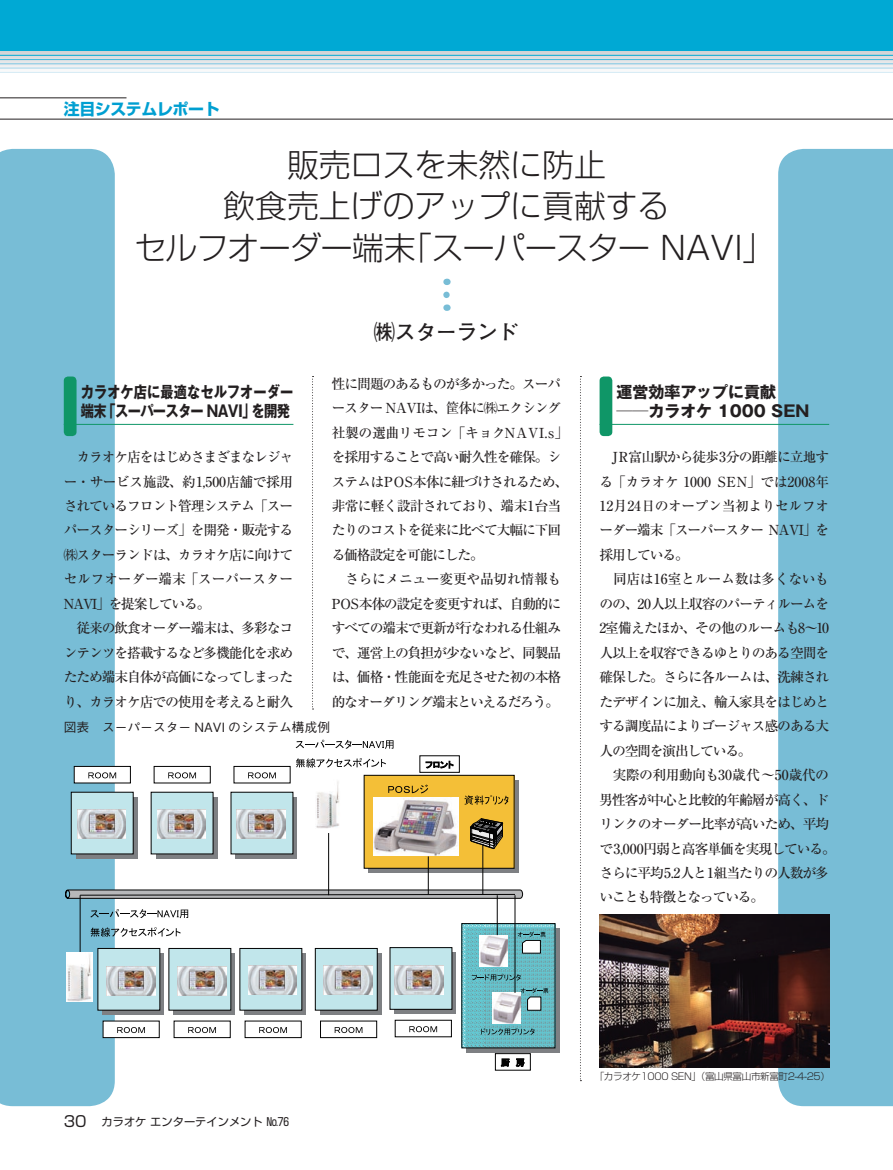
<style>
.page{position:relative;width:893px;height:1170px;background:#fff}
.page>*{position:absolute;margin:0;border:0;box-sizing:border-box;transform-origin:0 0}
.t1{font:300 31.95px/41.4px "Shin Go Pro";color:#231f20;text-align:center}
.t2{font:700 21.3px "Futo Go B101 Pro";letter-spacing:-.025em;color:#231f20}
.t3{font:700 15.9px/19.2px "Gothic MB101 Pro";color:#231f20;scale:.83 1}
.t4{font:700 15.9px/19.2px "Gothic MB101 Pro";color:#231f20}
.t5{font:700 15.9px "Shin Go Pro";letter-spacing:-.025em;color:#009fd1}
.t6{font:500 13.8px/24.5px "Ryumin Pro";letter-spacing:-.08em;color:#231f20}
.t7{font:500 12.75px "Gothic BBB Pro";color:#231f20}
.t8{font:11.25px "Shin Go Pro";color:#231f20}
.t9{font:300 9.6px "Shin Go Pro";letter-spacing:-.04em;color:#231f20}
.s1{font-size:15px}
</style>
<div class="page">
<div style="left:778px;top:149px;width:115px;height:957px;background:#78bdd6"></div>
<div style="left:0;top:149px;width:115px;height:957px;background:#78bdd6"></div>
<svg style="left:580px;top:376px;width:1px;height:705px"></svg>
<svg style="left:312px;top:376px;width:2px;height:333px"></svg>
<svg style="left:0;top:51px;width:893px;height:21px"></svg>
<div style="left:0;top:0;width:893px;height:51px;background:#00a9d4"></div>
<hr style="left:0;top:55px;width:893px;height:1px;background:#00a9d4">
<hr style="left:0;top:59px;width:893px;height:1px;background:#43b7dc">
<hr style="left:0;top:64px;width:893px;height:1px;background:#7bc6e3">
<hr style="left:0;top:68px;width:893px;height:1px;background:#a7d7ec">
<hr style="left:0;top:72px;width:893px;height:1px;background:#d1e9f4">
<hr style="left:0;top:119px;width:893px;height:1px;background:#231f20">
<hr style="left:0;top:98px;width:126px;height:1px;background:#231f20">
<svg style="left:443px;top:295px;width:7px;height:16px"></svg>
<hr style="left:64px;top:424px;width:229px;height:1px;background:#0f9667">
<div style="left:64px;top:376px;width:13px;height:60px;background:#0f9667;border-radius:4px"></div>
<hr style="left:600px;top:424px;width:229px;height:1px;background:#0f9667">
<div style="left:600px;top:376px;width:12px;height:60px;background:#0f9667;border-radius:4px"></div>
<div style="left:369px;top:779px;width:150px;height:93px;background:linear-gradient(to right,#7e8083,#7c7e81)"></div>
<div style="left:364px;top:775px;width:150px;height:93px;background:#f4bf37"></div>
<div style="left:364px;top:775px;width:150px;height:93px;border:1px solid #030303"></div>
<svg style="left:426px;top:761px;width:27px;height:7px"></svg>
<svg style="left:464px;top:795px;width:44px;height:9px"></svg>
<svg style="left:388px;top:784px;width:40px;height:9px"></svg>
<svg style="left:470px;top:818px;width:33px;height:31px"></svg>
<svg style="left:466px;top:927px;width:93px;height:125px"></svg>
<svg style="left:65px;top:889px;width:458px;height:9px;background:#8d8f90"></svg>
<div style="left:495px;top:1053px;width:36px;height:17px;border:1px solid #030303"></div>
<svg style="left:501px;top:1058px;width:8px;height:8px"></svg>
<svg style="left:516px;top:1058px;width:8px;height:8px"></svg>
<svg style="left:462px;top:923px;width:94px;height:124px;background:#79b7be"></svg>
<hr style="left:482px;top:843px;width:1px;height:51px;background:#030303">
<hr style="left:328px;top:833px;width:1px;height:62px;background:#030303">
<hr style="left:497px;top:895px;width:1px;height:40px;background:#030303">
<hr style="left:515px;top:895px;width:1px;height:97px;background:#030303">
<svg style="left:394px;top:951px;width:62px;height:62px"></svg>
<div style="left:390px;top:947px;width:62px;height:62px;background:#c1e6eb"></div>
<svg style="left:409px;top:1026px;width:28px;height:6px"></svg>
<hr style="left:80px;top:895px;width:1px;height:63px;background:#030303">
<img style="left:374px;top:797px;width:84px;height:58px">
<svg style="left:156px;top:796px;width:61px;height:62px"></svg>
<div style="left:151px;top:792px;width:62px;height:61px;background:#c1e6eb"></div>
<div style="left:154px;top:766px;width:57px;height:17px;border:1px solid #030303"></div>
<svg style="left:168px;top:772px;width:28px;height:6px"></svg>
<img style="left:157px;top:809px;width:49px;height:29px">
<svg style="left:320px;top:953px;width:62px;height:61px"></svg>
<div style="left:315px;top:948px;width:62px;height:62px;background:#c1e6eb"></div>
<div style="left:315px;top:948px;width:63px;height:62px;border:1px solid #030303"></div>
<svg style="left:335px;top:1027px;width:27px;height:5px"></svg>
<svg style="left:244px;top:952px;width:62px;height:62px"></svg>
<div style="left:240px;top:948px;width:62px;height:62px;background:#c1e6eb"></div>
<svg style="left:259px;top:1027px;width:28px;height:5px"></svg>
<svg style="left:173px;top:952px;width:62px;height:62px"></svg>
<div style="left:169px;top:948px;width:62px;height:62px;background:#c1e6eb"></div>
<svg style="left:188px;top:1027px;width:28px;height:5px"></svg>
<svg style="left:102px;top:952px;width:62px;height:62px"></svg>
<div style="left:98px;top:948px;width:62px;height:62px;background:#c1e6eb"></div>
<div style="left:103px;top:1020px;width:56px;height:17px;background:#fff"></div>
<svg style="left:117px;top:1027px;width:28px;height:5px"></svg>
<img style="left:67px;top:952px;width:25px;height:49px">
<svg style="left:91px;top:927px;width:90px;height:9px"></svg>
<svg style="left:235px;top:796px;width:62px;height:62px"></svg>
<div style="left:231px;top:792px;width:62px;height:61px;background:#c1e6eb"></div>
<div style="left:234px;top:766px;width:56px;height:17px;border:1px solid #030303"></div>
<svg style="left:248px;top:772px;width:28px;height:6px"></svg>
<img style="left:237px;top:809px;width:49px;height:29px">
<svg style="left:76px;top:796px;width:62px;height:62px"></svg>
<div style="left:71px;top:792px;width:62px;height:61px;background:#c1e6eb"></div>
<div style="left:74px;top:766px;width:56px;height:16px;background:#fff"></div>
<div style="left:74px;top:766px;width:57px;height:17px;border:1px solid #030303"></div>
<svg style="left:88px;top:772px;width:28px;height:6px"></svg>
<img style="left:77px;top:809px;width:49px;height:29px">
<img style="left:316px;top:781px;width:23px;height:47px">
<hr style="left:428px;top:856px;width:1px;height:38px;background:#030303">
<svg style="left:296px;top:758px;width:90px;height:9px"></svg>
<img style="left:107px;top:966px;width:49px;height:29px">
<img style="left:248px;top:965px;width:49px;height:29px">
<img style="left:323px;top:965px;width:49px;height:29px">
<img style="left:395px;top:965px;width:49px;height:29px">
<img style="left:178px;top:966px;width:49px;height:29px">
<svg style="left:90px;top:908px;width:98px;height:10px"></svg>
<svg style="left:296px;top:739px;width:97px;height:9px"></svg>
<img style="left:600px;top:914px;width:229px;height:153px">
<p class="t5" style="left:64px;top:96px;width:157px">注目システムレポート</p>
<h1 class="t1" style="left:134px;top:140px;width:642px">販売ロスを未然に防止<br>飲食売上げのアップに貢献する<br>セルフオーダー端末「スーパースター NAVI」</h1>
<h2 class="t2" style="left:374px;top:315px;width:147px">㈱スターランド</h2>
<p class="t6" style="left:332px;top:370px;width:238px">性に問題のあるものが多かった。スーパースター NAVIは、筐体に㈱エクシング社製の選曲リモコン「キョクNAVI.s」を採用することで高い耐久性を確保。システムはPOS本体に紐づけされるため、非常に軽く設計されており、端末1台当たりのコストを従来に比べて大幅に下回る価格設定を可能にした。<br>　さらにメニュー変更や品切れ情報も<br>POS本体の設定を変更すれば、自動的にすべての端末で更新が行なわれる仕組みで、運営上の負担が少ないなど、同製品は、価格・性能面を充足させた初の本格的なオーダリング端末といえるだろう。</p>
<p class="t3" style="left:81px;top:380px;width:258px">カラオケ店に最適なセルフオーダー端末「スーパースター NAVI」を開発</p>
<p class="t4" style="left:617px;top:380px;width:194px">運営効率アップに貢献──カラオケ 1000 SEN</p>
<p class="t6" style="left:600px;top:443px;width:238px">　JR富山駅から徒歩3分の距離に立地する「カラオケ 1000 SEN」では2008年<br>12月24日のオープン当初よりセルフオーダー端末「スーパースター NAVI」を採用している。<br>　同店は16室とルーム数は多くないものの、20人以上収容のパーティルームを<br>2室備えたほか、その他のルームも8〜10人以上を収容できるゆとりのある空間を確保した。さらに各ルームは、洗練されたデザインに加え、輸入家具をはじめとする調度品によりゴージャス感のある大人の空間を演出している。<br>　実際の利用動向も30歳代〜50歳代の男性客が中心と比較的年齢層が高く、ドリンクのオーダー比率が高いため、平均で3,000円弱と高客単価を実現している。さらに平均5.2人と1組当たりの人数が多いことも特徴となっている。</p>
<p class="t6" style="left:64px;top:443px;width:231px">　カラオケ店をはじめさまざまなレジャー・サービス施設、約1,500店舗で採用されているフロント管理システム「スーパースターシリーズ」を開発・販売する㈱スターランドは、カラオケ店に向けてセルフオーダー端末「スーパースター<br>NAVI」を提案している。<br>　従来の飲食オーダー端末は、多彩なコンテンツを搭載するなど多機能化を求めたため端末自体が高価になってしまったり、カラオケ店での使用を考えると耐久</p>
<p class="t7" style="left:64px;top:717px;width:268px">図表　スーパースター NAVI のシステム構成例</p>
<p class="t8" style="left:64px;top:1112px;width:227px"><span class="s1">30　</span>カラオケ エンターテインメント №76</p>
<p class="t9" style="left:595px;top:1067px;width:237px">「カラオケ1000 SEN」（富山県富山市新富町2-4-25）</p>
</div>
